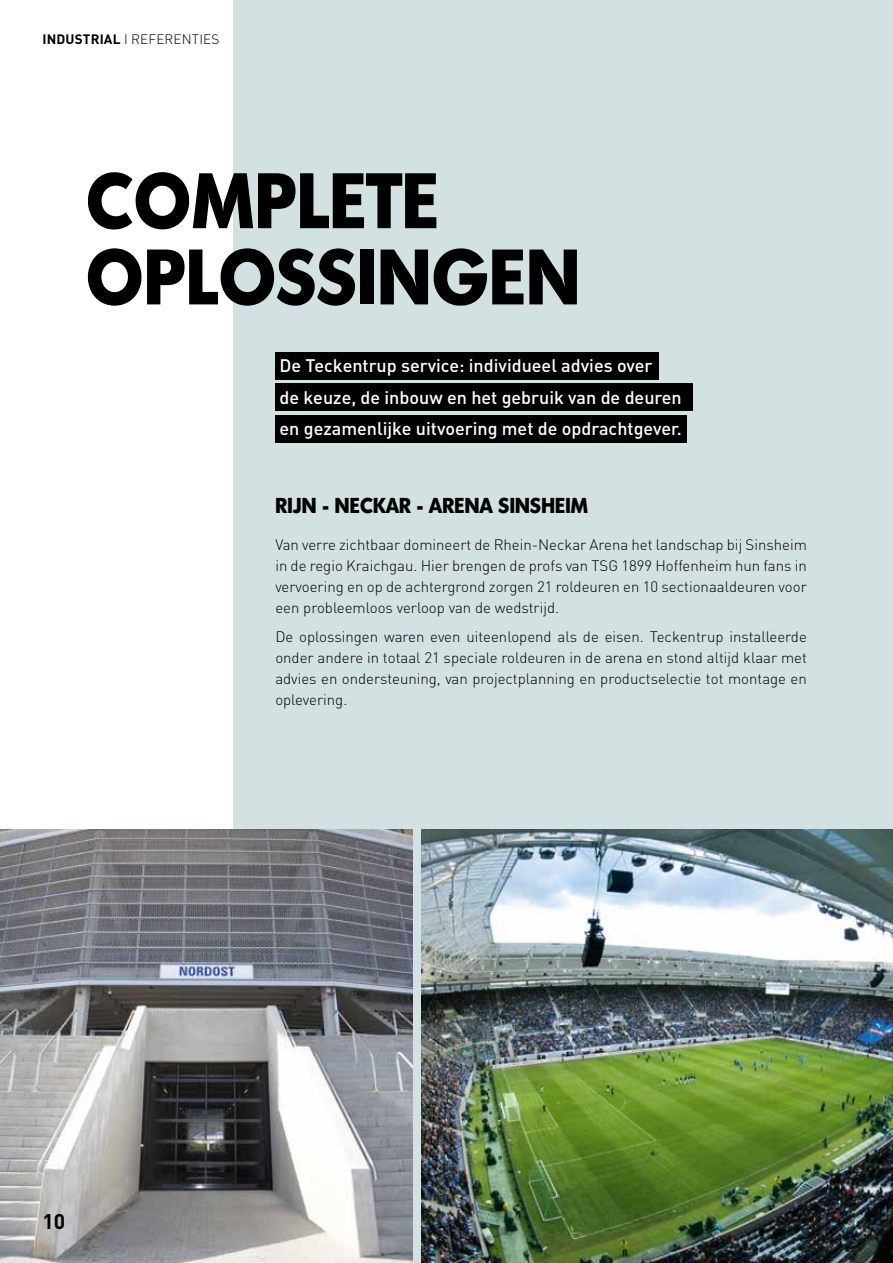
<style>
.page{position:relative;width:893px;height:1263px;background:#fff}
.page>*{position:absolute;margin:0;border:0;box-sizing:border-box;transform-origin:0 0}
.t1{font:700 76.2px/76.2px "Montreal";letter-spacing:.015em;color:#000;scale:.95 1}
.t2{font:700 21px "Montreal";letter-spacing:.015em;color:#000;scale:.95 1}
.t3{font:700 21px "DIN Pro";color:#000}
.t4{font:500 18px/31.5px "DIN Pro";color:#fff}
.t5{font:300 15px/21px "DIN Pro";color:#000;text-align:justify}
.t6{font:300 13.5px "DIN Pro";letter-spacing:.01em;color:#000}
.s1{font-weight:700}
</style>
<div class="page">
<div style="left:234px;top:0;width:659px;height:1263px;background:#d2e1e1"></div>
<img style="left:0;top:829px;width:412px;height:434px">
<img style="left:422px;top:829px;width:471px;height:434px">
<div style="left:275px;top:352px;width:384px;height:27px;background:#000"></div>
<div style="left:275px;top:384px;width:418px;height:27px;background:#000"></div>
<div style="left:275px;top:415px;width:412px;height:27px;background:#000"></div>
<p class="t6" style="left:43px;top:30px;width:178px"><span class="s1">INDUSTRIAL</span> I REFERENTIES</p>
<h1 class="t1" style="left:86px;top:161px;width:521px">COMPLETE<br>OPLOSSINGEN</h1>
<p class="t4" style="left:280px;top:349px;width:404px">De Teckentrup service: individueel advies over<br>de keuze, de inbouw en het gebruik van de deuren en gezamenlijke uitvoering met de opdrachtgever.</p>
<h2 class="t2" style="left:275px;top:492px;width:331px">RIJN - NECKAR - ARENA SINSHEIM</h2>
<h2 class="t3" style="left:43px;top:1207px;width:24px">10</h2>
<p class="t5" style="left:275px;top:533px;width:533px">Van verre zichtbaar domineert de Rhein-Neckar Arena het landschap bij Sinsheim in de regio Kraichgau. Hier brengen de profs van TSG 1899 Hoffenheim hun fans in vervoering en op de achtergrond zorgen 21 roldeuren en 10 sectionaaldeuren voor een probleemloos verloop van de wedstrijd.</p>
<p class="t5" style="left:275px;top:626px;width:533px">De oplossingen waren even uiteenlopend als de eisen. Teckentrup installeerde onder andere in totaal 21 speciale roldeuren in de arena en stond altijd klaar met advies en ondersteuning, van projectplanning en productselectie tot montage en oplevering.</p>
</div>
